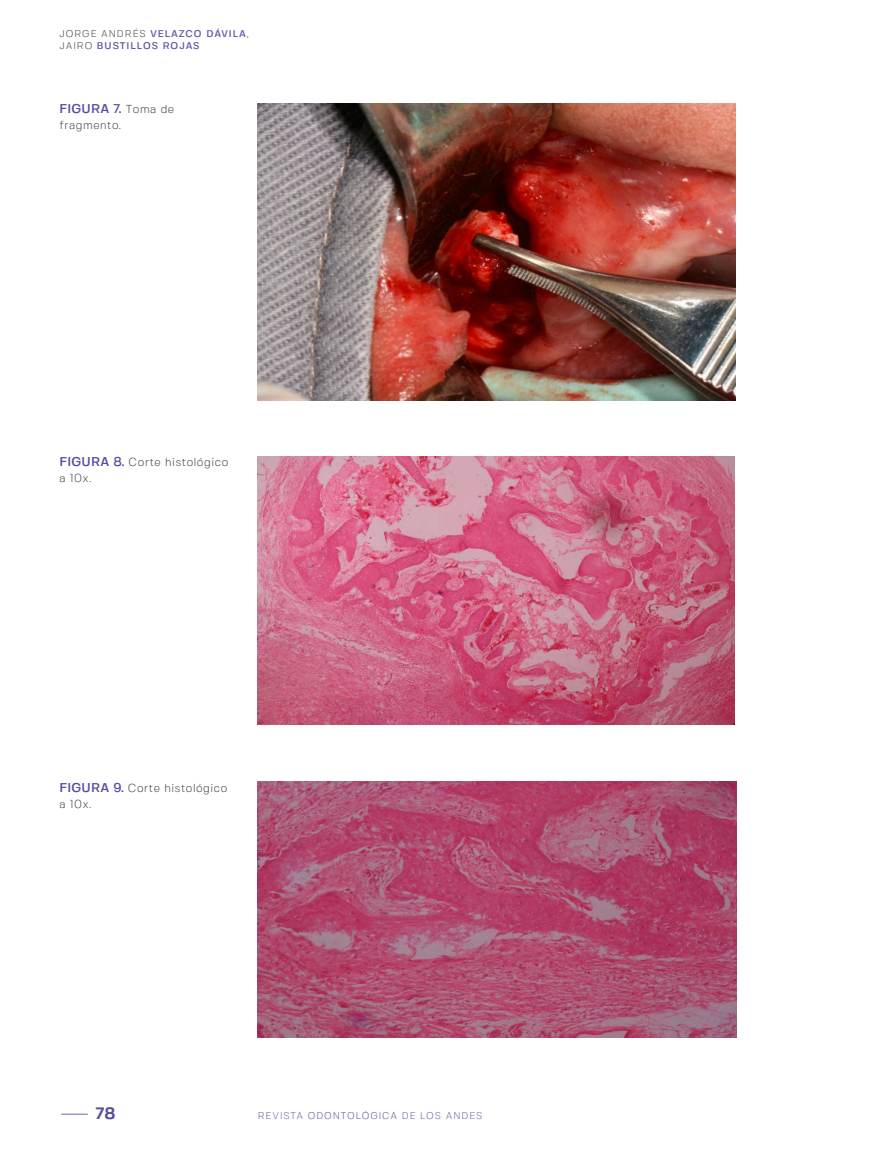
<style>
.page{position:relative;width:893px;height:1149px;background:#fff}
.page>*{position:absolute;margin:0;border:0;box-sizing:border-box;transform-origin:0 0}
.t1{font:700 16.5px "Fivo Sans";color:#554fa1}
.t2{font:500 12.75px "Fivo Sans";letter-spacing:.02em;color:#554fa1}
.t3{font:300 11.55px/16.5px "Fivo Sans";letter-spacing:.05em;color:#3e3e3f}
.t4{font:500 9.75px/12px "Fivo Sans";letter-spacing:.1em;color:#635ca8}
.t5{font:300 9.75px "Fivo Sans";letter-spacing:.1em;color:#635ca8}
.s1{font-weight:300;color:#3e3e3f}
.s2{font-weight:300;font-size:11.55px;color:#3e3e3f}
.s3{font-weight:500;font-size:12.75px;color:#554fa1}
.s4{font-weight:300;font-size:18px}
.s5{color:#554fa1}
</style>
<div class="page">
<img style="left:258px;top:103px;width:477px;height:297px">
<img style="left:258px;top:781px;width:479px;height:256px">
<img style="left:258px;top:456px;width:477px;height:268px">
<p class="t4" style="left:60px;top:28px;width:191px"><span class="s1">JORGE ANDRÉS</span> VELAZCO DÁVILA<span class="s1">,<br>JAIRO</span> BUSTILLOS ROJAS</p>
<p class="t2" style="left:60px;top:101px;width:116px">FIGURA 7. <span class="s2">Toma de</span></p>
<p class="t3" style="left:60px;top:117px;width:63px">fragmento.</p>
<p class="t3" style="left:60px;top:453px;width:170px"><span class="s3">FIGURA 8.</span> Corte histológico a 10x.</p>
<p class="t3" style="left:60px;top:778px;width:169px"><span class="s3">FIGURA 9.</span> Corte histológico a 10x.</p>
<h1 class="t1" style="left:60px;top:1102px;width:57px"><span class="s4">—</span>78</h1>
<p class="t5" style="left:258px;top:1109px;width:226px">REVISTA <span class="s5">ODONTOLÓGICA</span> DE LOS ANDES</p>
</div>
